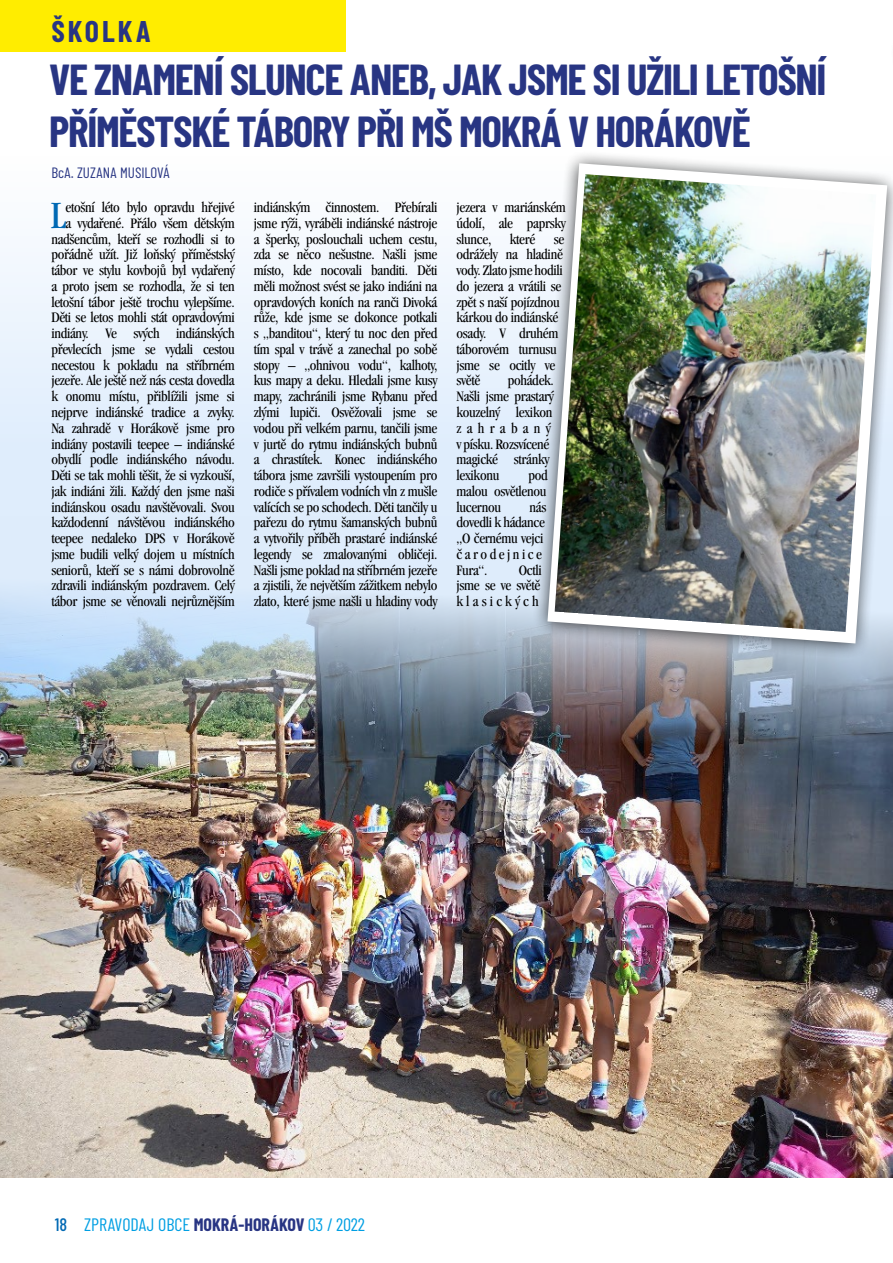
<style>
.page{position:relative;width:893px;height:1263px;background:#fff}
.page>*{position:absolute;margin:0;border:0;box-sizing:border-box;transform-origin:0 0}
.t1{font:700 43.5px/52.2px "Barlow Condensed";letter-spacing:-.03em;color:#283583}
.text_základní{font:condensed 40.05px "ITC Garamond OT";color:#0069b4}
.t2{font:700 30px "Barlow Condensed";letter-spacing:.1em;color:#283583}
.t3{font:18px "Barlow Condensed";color:#009fe3}
.text_základní-2{font:condensed 15px/15.8px "ITC Garamond OT";letter-spacing:-.02em;color:#000;text-align:justify}
.t4{font:15px "Barlow Condensed";color:#283583}
.s1{font-weight:500;color:#0069b4}
.s2{font-weight:700;color:#283583}
</style>
<div class="page">
<svg style="left:0;top:51px;width:530px;height:466px"></svg>
<img style="left:0;top:517px;width:893px;height:661px">
<div style="left:0;top:0;width:345px;height:51px;background:#ffed00"></div>
<svg style="left:530px;top:155px;width:358px;height:505px"></svg>
<svg style="left:547px;top:163px;width:340px;height:480px"></svg>
<img style="left:555px;top:174px;width:321px;height:458px">
<svg style="left:888px;top:178px;width:5px;height:675px;background:#b8c3d1"></svg>
<p class="t2" style="left:51px;top:12px;width:101px">ŠKOLKA</p>
<p class="t1" style="left:49px;top:52px;width:779px">VE ZNAMENÍ SLUNCE ANEB, JAK JSME SI UŽILI LETOŠNÍ<br>PŘÍMĚSTSKÉ TÁBORY PŘI MŠ MOKRÁ V HORÁKOVĚ</p>
<p class="t4" style="left:51px;top:164px;width:120px">BcA. ZUZANA MUSILOVÁ</p>
<p class="text_základní-2" style="left:51px;top:199px;width:185px;text-align:right">etošní léto bylo opravdu hřejivé<br>a vydařené. Přálo všem dětským nadšencům, kteří se rozhodli si to pořádně užít. Již loňský příměstský tábor ve stylu kovbojů byl vydařený a proto jsem se rozhodla, že si ten letošní tábor ještě trochu vylepšíme.<br>Děti se letos mohli stát opravdovými indiány. Ve svých indiánských převlecích jsme se vydali cestou necestou k pokladu na stříbrném jezeře. Ale ještě než nás cesta dovedla k onomu místu, přiblížili jsme si nejprve indiánské tradice a zvyky.<br>Na zahradě v Horákově jsme pro indiány postavili teepee – indiánské obydlí podle indiánského návodu.<br>Děti se tak mohli těšit, že si vyzkouší, jak indiáni žili. Každý den jsme naši indiánskou osadu navštěvovali. Svou každodenní návštěvou indiánského teepee nedaleko DPS v Horákově jsme budili velký dojem u místních seniorů, kteří se s námi dobrovolně zdravili indiánským pozdravem. Celý tábor jsme se věnovali nejrůznějším</p>
<p class="text_základní-2" style="left:254px;top:199px;width:185px">indiánským činnostem. Přebírali jsme rýži, vyráběli indiánské nástroje a šperky, poslouchali uchem cestu, zda se něco nešustne. Našli jsme místo, kde nocovali banditi. Děti měli možnost svést se jako indiáni na opravdových koních na ranči Divoká růže, kde jsme se dokonce potkali s „banditou“, který tu noc den před tím spal v trávě a zanechal po sobě stopy – „ohnivou vodu“, kalhoty, kus mapy a deku. Hledali jsme kusy mapy, zachránili jsme Rybanu před zlými lupiči. Osvěžovali jsme se vodou při velkém parnu, tančili jsme v jurtě do rytmu indiánských bubnů a chrastítek. Konec indiánského tábora jsme završili vystoupením pro rodiče s přívalem vodních vln z mušle valících se po schodech. Děti tančily u pařezu do rytmu šamanských bubnů a vytvořily příběh prastaré indiánské legendy se zmalovanými obličeji.<br>Našli jsme poklad na stříbrném jezeře a zjistili, že největším zážitkem nebylo zlato, které jsme našli u hladiny vody</p>
<p class="text_základní-2" style="left:456px;top:199px;width:111px;text-align:left">jezera v mariánském údolí, ale paprsky slunce, které se odrážely na hladině vody. Zlato jsme hodili do jezera a vrátili se zpět s naší pojízdnou kárkou do indiánské osady. V druhém táborovém turnusu jsme se ocitly ve světě</p>
<p class="text_základní" style="left:51px;top:193px;width:17px">L</p>
<p class="text_základní-2" style="left:456px;top:373px;width:99px;text-align:left;text-indent:51px">pohádek.<br>Našli jsme prastarý kouzelný lexikon zahrabaný v písku. Rozsvícené magické stránky lexikonu</p>
<p class="text_základní-2" style="left:456px;top:467px;width:93px;text-indent:72px">pod malou osvětlenou lucernou</p>
<p class="text_základní-2" style="left:456px;top:499px;width:91px;text-align:left;text-indent:73px">nás dovedli k hádance „O černému vejci čarodejnice<br>Fura“.</p>
<p class="text_základní-2" style="left:456px;top:562px;width:87px;text-indent:62px">Octli jsme se ve světě klasických</p>
<p class="t3" style="left:55px;top:1213px;width:312px"><span class="s1">18</span> ZPRAVODAJ OBCE <span class="s2">MOKRÁ-HORÁKOV</span> 03 / 2022</p>
</div>
